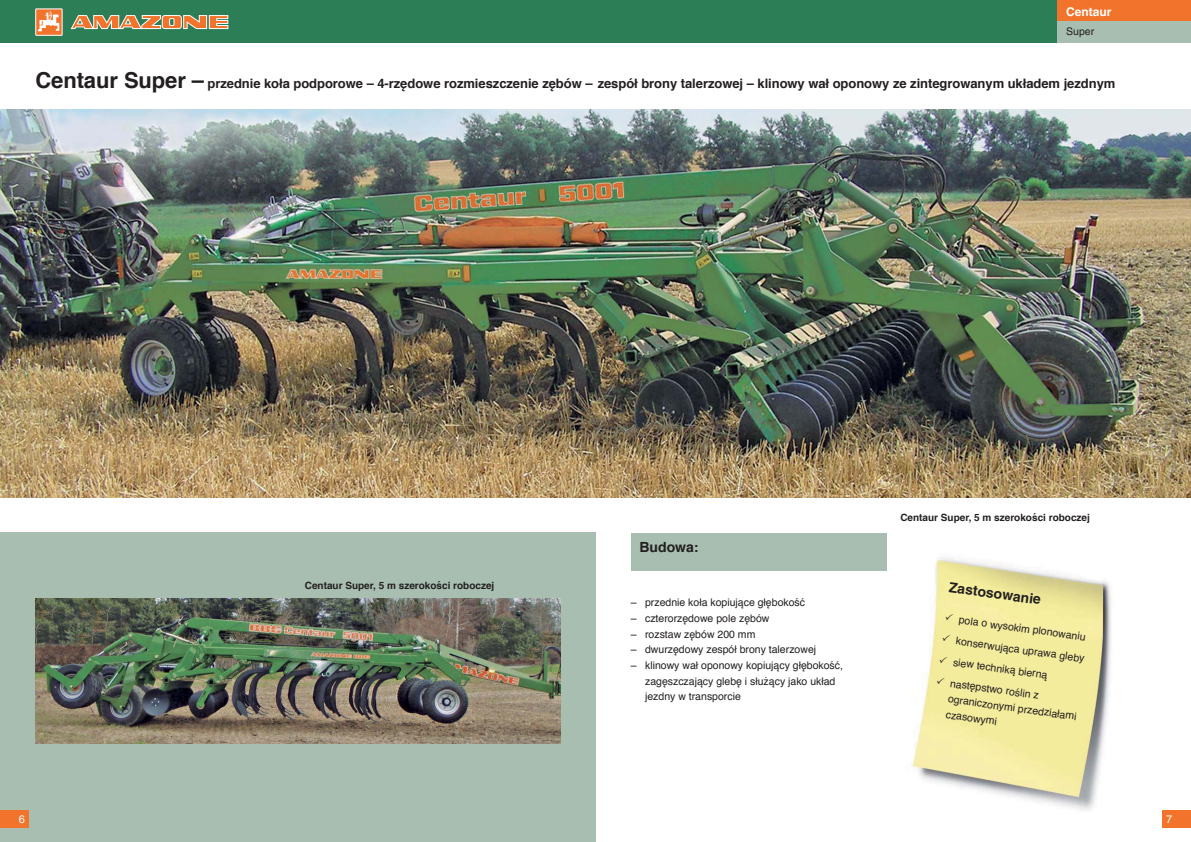
<style>
.page{position:relative;width:1191px;height:842px;background:#fff}
.page>*{position:absolute;margin:0;border:0;box-sizing:border-box;transform-origin:0 0}
.t1{font:700 14px "Helvetica";color:#231f20}
.t2{font:700 14px "Helvetica CE";color:#231f20}
.t3{font:700 13px "Helvetica CE";letter-spacing:-.005em;color:#231f20}
.t4{font:700 12px "Helvetica";color:#fff}
.t5{font:11px "Helvetica";color:#fff}
.t6{font:10.5px/21.4px "Helvetica CE";color:#231f20}
.t7{font:10.5px "Helvetica";color:#231f20}
.t8{font:700 10px "Helvetica CE";color:#231f20}
.s1{font-size:22px}
</style>
<div class="page">
<div style="left:0;top:0;width:595px;height:43px;background:#2c7e56"></div>
<svg style="left:70px;top:15px;width:158px;height:14px;background:#ca9c6f"></svg>
<div style="left:36px;top:9px;width:26px;height:26px;background:#f2742c"></div>
<div style="left:35px;top:9px;width:27px;height:27px;border:1px solid #fff"></div>
<svg style="left:38px;top:11px;width:21px;height:20px"></svg>
<div style="left:595px;top:0;width:462px;height:43px;background:#2c7e56"></div>
<div style="left:1057px;top:0;width:134px;height:21px;background:#f2742c"></div>
<div style="left:1057px;top:21px;width:134px;height:22px;background:#a7beb0"></div>
<div style="left:1162px;top:811px;width:29px;height:17px;background:#f2742c"></div>
<img style="left:884px;top:536px;width:227px;height:275px">
<img style="left:0;top:109px;width:1191px;height:388px">
<div style="left:631px;top:533px;width:255px;height:37px;background:#a7beb0"></div>
<div style="left:0;top:533px;width:595px;height:309px;background:#a7beb0"></div>
<img style="left:35px;top:598px;width:525px;height:146px">
<div style="left:0;top:811px;width:28px;height:17px;background:#f2742c"></div>
<svg style="left:945px;top:613px;width:8px;height:8px"></svg>
<svg style="left:942px;top:635px;width:8px;height:7px"></svg>
<svg style="left:939px;top:656px;width:8px;height:7px"></svg>
<svg style="left:936px;top:677px;width:8px;height:7px"></svg>
<p class="t4" style="left:1066px;top:7px;width:47px">Centaur</p>
<p class="t7" style="left:1066px;top:28px;width:30px">Super</p>
<p class="t3" style="left:35px;top:78px;width:1081px"><span class="s1">Centaur Super –</span> przednie koła podporowe – 4-rzędowe rozmieszczenie zębów – zespół brony talerzowej – klinowy wał oponowy ze zintegrowanym układem jezdnym</p>
<h1 class="t2" style="left:639px;top:541px;width:61px">Budowa:</h1>
<p class="t8" style="left:900px;top:513px;width:191px">Centaur Super, 5 m szerokości roboczej</p>
<p class="t8" style="left:305px;top:581px;width:191px">Centaur Super, 5 m szerokości roboczej</p>
<h1 class="t1" style="left:950px;top:582px;width:94px;rotate:8deg">Zastosowanie</h1>
<p class="t6" style="left:960px;top:610px;width:131px;rotate:8deg">pola o wysokim plonowaniu konserwująca uprawa gleby siew techniką bierną następstwo roślin z</p>
<p class="t6" style="left:949px;top:691px;width:131px;line-height:15.8px;rotate:8deg">ograniczonymi przedziałami czasowymi</p>
<p class="t6" style="left:631px;top:593px;width:176px">– przednie koła kopiujące głębokość</p>
<p class="t6" style="left:631px;top:608px;width:140px">– czterorzędowe pole zębów</p>
<p class="t6" style="left:631px;top:624px;width:126px">– rozstaw zębów 200 mm</p>
<p class="t6" style="left:631px;top:640px;width:187px">– dwurzędowy zespół brony talerzowej</p>
<p class="t6" style="left:645px;top:658px;width:199px;line-height:15.7px;text-indent:-14px">– klinowy wał oponowy kopiujący głębokość, zagęszczający glebę i służący jako układ jezdny w transporcie</p>
<p class="t5" style="left:19px;top:815px;width:8px">6</p>
<p class="t5" style="left:1166px;top:815px;width:8px">7</p>
</div>
